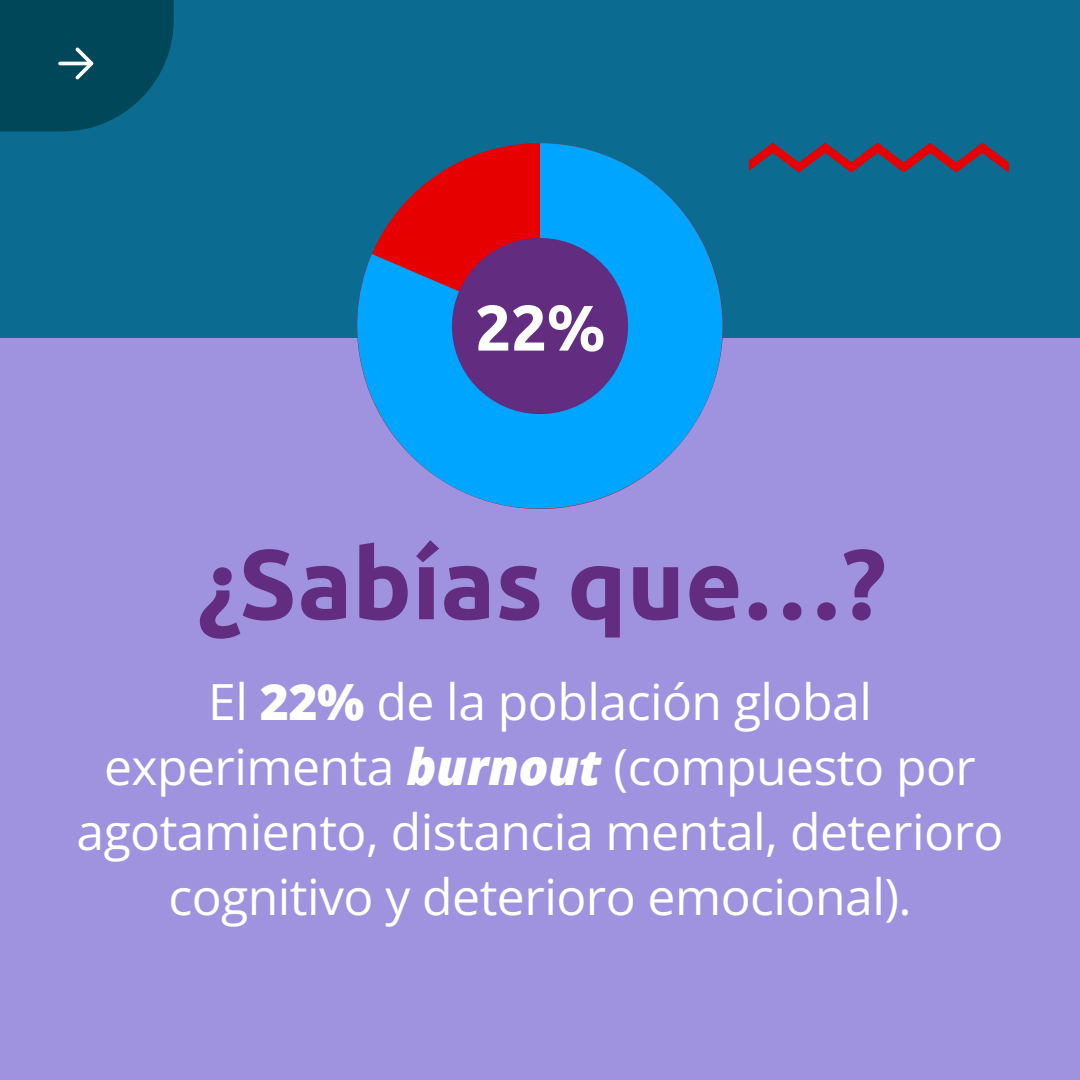
<style>
.page{position:relative;width:1080px;height:1080px;background:#9f92de}
.page>*{position:absolute;margin:0;border:0;box-sizing:border-box;transform-origin:0 0}
.t1{font:700 98.9px "Ubuntu";color:#622c80}
.t2{font:700 64.3px "Ubuntu";color:#fff}
.t3{font:49.9px/64.9px "Open Sans";letter-spacing:-.01em;color:#fff;text-align:center}
.s1{font-weight:800}
.s2{font-weight:800;font-style:italic}
</style>
<div class="page">
<div style="left:0;top:0;width:1080px;height:337px;background:#0b6b91"></div>
<svg style="left:0;top:0;width:174px;height:131px"></svg>
<svg style="left:749px;top:143px;width:260px;height:30px"></svg>
<svg style="left:337px;top:143px;width:411px;height:366px"></svg>
<svg style="left:442px;top:228px;width:196px;height:196px"></svg>
<p class="t2" style="left:475px;top:289px;width:132px">22%</p>
<h1 class="t1" style="left:197px;top:524px;width:691px">¿Sabías que…?</h1>
<p class="t3" style="left:76px;top:668px;width:929px">El <span class="s1">22%</span> de la población global experimenta <span class="s2">burnout</span> (compuesto por agotamiento, distancia mental, deterioro cognitivo y deterioro emocional).</p>
</div>
